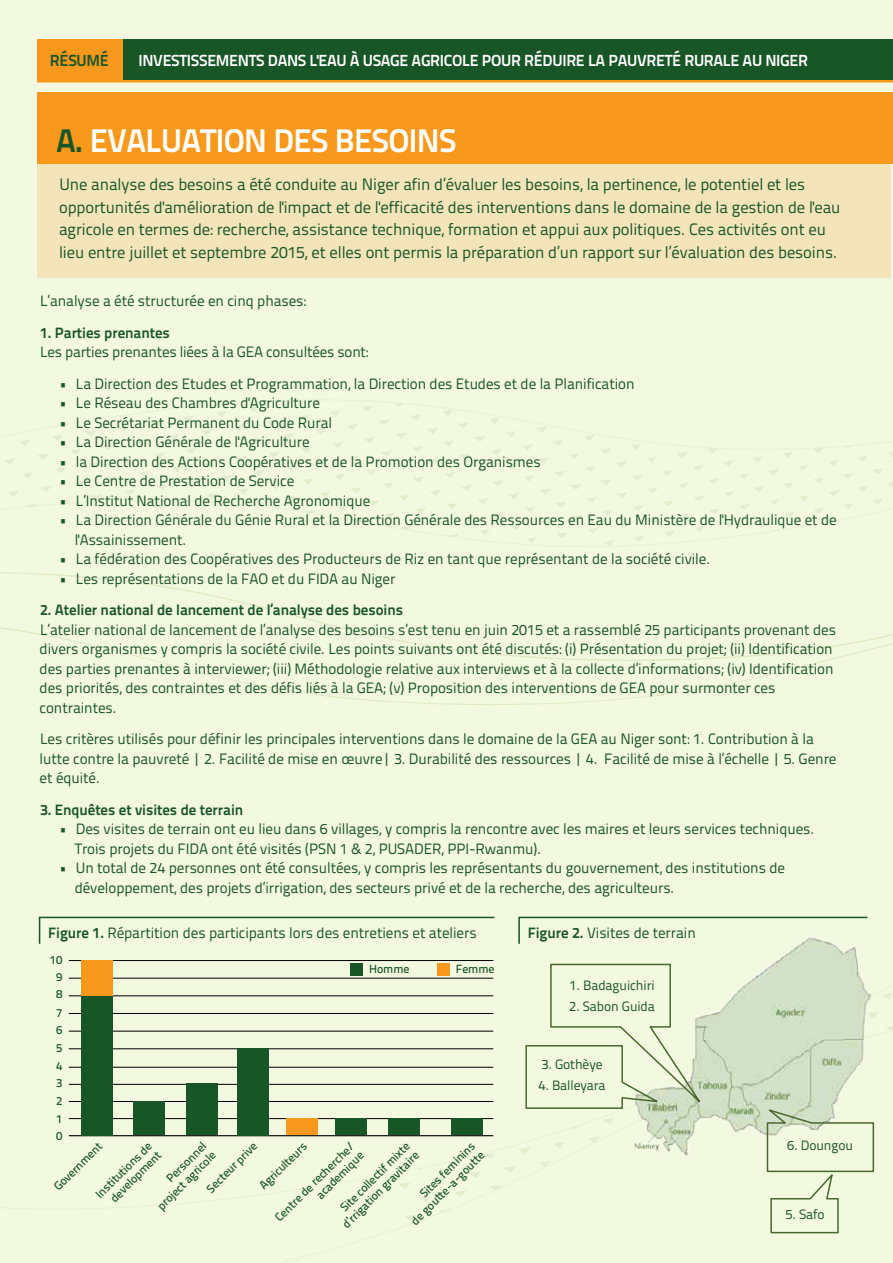
<style>
.page{position:relative;width:893px;height:1263px;background:#f3f8e0}
.page>*{position:absolute;margin:0;border:0;box-sizing:border-box;transform-origin:0 0}
.t1{font:700 32.7px "Titillium Text 22 L";letter-spacing:-.02em;color:#fff}
.t2{font:16.5px/22.5px "Titillium Text 22 L";letter-spacing:-.005em;color:#185527}
.t3{font:700 16.05px "Titillium Text 22 L";letter-spacing:-.02em;color:#fff}
.t4{font:700 16.05px "Titillium Text 22 L";color:#185527}
.t5{font:15px/19.5px "Titillium Text 22 L";letter-spacing:-.005em;color:#185527}
.t6{font:700 15px "Titillium Text 22 L";letter-spacing:-.005em;color:#185527}
.t7{font:13.5px "Titillium Text 22 L";letter-spacing:-.005em;color:#185527}
.t8{font:500 11.85px/13.2px "Titillium Text 22 L";letter-spacing:-.005em;color:#185527;text-align:right}
.s1{color:#185527}
.s2{font-weight:700}
</style>
<div class="page">
<svg style="left:4px;top:401px;width:889px;height:142px"></svg>
<svg style="left:25px;top:504px;width:12px;height:3px"></svg>
<svg style="left:58px;top:499px;width:12px;height:5px"></svg>
<svg style="left:174px;top:498px;width:11px;height:3px"></svg>
<svg style="left:315px;top:400px;width:6px;height:3px"></svg>
<svg style="left:256px;top:501px;width:11px;height:6px"></svg>
<svg style="left:305px;top:510px;width:11px;height:4px"></svg>
<svg style="left:394px;top:403px;width:9px;height:4px"></svg>
<svg style="left:353px;top:518px;width:11px;height:4px"></svg>
<svg style="left:442px;top:410px;width:12px;height:6px"></svg>
<svg style="left:400px;top:526px;width:12px;height:4px"></svg>
<svg style="left:448px;top:534px;width:11px;height:3px"></svg>
<svg style="left:603px;top:540px;width:11px;height:7px"></svg>
<svg style="left:707px;top:448px;width:10px;height:6px"></svg>
<svg style="left:740px;top:534px;width:10px;height:2px"></svg>
<svg style="left:770px;top:529px;width:10px;height:3px"></svg>
<svg style="left:799px;top:525px;width:11px;height:2px"></svg>
<svg style="left:813px;top:448px;width:10px;height:5px"></svg>
<svg style="left:845px;top:446px;width:5px;height:3px"></svg>
<svg style="left:68px;top:960px;width:825px;height:261px"></svg>
<svg style="left:450px;top:1159px;width:9px;height:6px"></svg>
<svg style="left:439px;top:1209px;width:12px;height:3px"></svg>
<svg style="left:489px;top:1185px;width:12px;height:5px"></svg>
<svg style="left:538px;top:1160px;width:13px;height:7px"></svg>
<svg style="left:588px;top:1136px;width:12px;height:7px"></svg>
<svg style="left:886px;top:1025px;width:7px;height:6px"></svg>
<svg style="left:0;top:572px;width:893px;height:133px"></svg>
<svg style="left:347px;top:699px;width:12px;height:1px"></svg>
<div style="left:37px;top:92px;width:856px;height:72px;background:#f8991d"></div>
<div style="left:37px;top:164px;width:854px;height:114px;background:#f3e5b9"></div>
<svg style="left:38px;top:916px;width:457px;height:28px"></svg>
<svg style="left:518px;top:916px;width:350px;height:28px"></svg>
<img style="left:634px;top:935px;width:237px;height:223px">
<svg style="left:525px;top:963px;width:187px;height:167px"></svg>
<svg style="left:763px;top:1106px;width:112px;height:128px"></svg>
<hr style="left:69px;top:1135px;width:424px;height:1px;background:#000">
<hr style="left:69px;top:1118px;width:424px;height:1px;background:#000">
<hr style="left:69px;top:1101px;width:424px;height:1px;background:#000">
<hr style="left:69px;top:1084px;width:424px;height:1px;background:#000">
<hr style="left:69px;top:1067px;width:424px;height:1px;background:#000">
<hr style="left:69px;top:1048px;width:424px;height:1px;background:#000">
<hr style="left:69px;top:1031px;width:424px;height:1px;background:#000">
<hr style="left:69px;top:1013px;width:424px;height:1px;background:#000">
<hr style="left:69px;top:995px;width:424px;height:1px;background:#000">
<hr style="left:69px;top:978px;width:424px;height:1px;background:#000">
<hr style="left:69px;top:960px;width:424px;height:1px;background:#000">
<div style="left:81px;top:996px;width:32px;height:139px;background:#185527"></div>
<div style="left:81px;top:960px;width:32px;height:36px;background:#f8991d"></div>
<div style="left:133px;top:1101px;width:32px;height:34px;background:#185527"></div>
<div style="left:186px;top:1083px;width:32px;height:52px;background:#185527"></div>
<div style="left:238px;top:1048px;width:31px;height:87px;background:#185527"></div>
<div style="left:286px;top:1118px;width:32px;height:17px;background:#f8991d"></div>
<div style="left:336px;top:1118px;width:31px;height:17px;background:#185527"></div>
<div style="left:388px;top:1118px;width:32px;height:17px;background:#185527"></div>
<div style="left:451px;top:1118px;width:32px;height:17px;background:#185527"></div>
<div style="left:350px;top:963px;width:12px;height:12px;background:#185527"></div>
<div style="left:437px;top:963px;width:12px;height:12px;background:#f8991d"></div>
<hr style="left:37px;top:79px;width:856px;height:3px;background:#f8991d">
<div style="left:37px;top:39px;width:86px;height:41px;background:#f8991d"></div>
<div style="left:123px;top:39px;width:770px;height:41px;background:#185527"></div>
<p class="t4" style="left:50px;top:48px;width:61px">RÉSUMÉ</p>
<p class="t3" style="left:138px;top:48px;width:671px">INVESTISSEMENTS DANS L'EAU À USAGE AGRICOLE POUR RÉDUIRE LA PAUVRETÉ RURALE AU NIGER</p>
<h1 class="t1" style="left:56px;top:116px;width:402px"><span class="s1">A.</span> EVALUATION DES BESOINS</h1>
<p class="t2" style="left:59px;top:172px;width:783px">Une analyse des besoins a été conduite au Niger afin d’évaluer les besoins, la pertinence, le potentiel et les opportunités d'amélioration de l'impact et de l'efficacité des interventions dans le domaine de la gestion de l'eau agricole en termes de: recherche, assistance technique, formation et appui aux politiques. Ces activités ont eu lieu entre juillet et septembre 2015, et elles ont permis la préparation d’un rapport sur l’évaluation des besoins.</p>
<p class="t5" style="left:40px;top:290px;width:268px">L’analyse a été structurée en cinq phases:</p>
<p class="t6" style="left:40px;top:321px;width:131px">1. Parties prenantes</p>
<p class="t5" style="left:40px;top:341px;width:330px">Les parties prenantes liées à la GEA consultées sont:</p>
<p class="t5" style="left:59px;top:373px;width:577px">• La Direction des Etudes et Programmation, la Direction des Etudes et de la Planification</p>
<p class="t5" style="left:59px;top:392px;width:262px">• Le Réseau des Chambres d'Agriculture</p>
<p class="t5" style="left:59px;top:412px;width:274px">• Le Secrétariat Permanent du Code Rural</p>
<p class="t5" style="left:59px;top:431px;width:252px">• La Direction Générale de l'Agriculture</p>
<p class="t5" style="left:59px;top:451px;width:483px">• la Direction des Actions Coopératives et de la Promotion des Organismes</p>
<p class="t5" style="left:59px;top:470px;width:236px">• Le Centre de Prestation de Service</p>
<p class="t5" style="left:59px;top:490px;width:312px">• L’Institut National de Recherche Agronomique</p>
<p class="t5" style="left:75px;top:509px;width:763px;text-indent:-15px">• La Direction Générale du Génie Rural et la Direction Générale des Ressources en Eau du Ministère de l'Hydraulique et de l'Assainissement.</p>
<p class="t5" style="left:59px;top:548px;width:652px">• La fédération des Coopératives des Producteurs de Riz en tant que représentant de la société civile.</p>
<p class="t5" style="left:59px;top:568px;width:338px">• Les représentations de la FAO et du FIDA au Niger</p>
<p class="t6" style="left:40px;top:598px;width:365px">2. Atelier national de lancement de l’analyse des besoins</p>
<p class="t5" style="left:40px;top:619px;width:798px">L’atelier national de lancement de l’analyse des besoins s’est tenu en juin 2015 et a rassemblé 25 participants provenant des divers organismes y compris la société civile. Les points suivants ont été discutés: (i) Présentation du projet; (ii) Identification des parties prenantes à interviewer; (iii) Méthodologie relative aux interviews et à la collecte d’informations; (iv) Identification des priorités, des contraintes et des défis liés à la GEA; (v) Proposition des interventions de GEA pour surmonter ces contraintes.</p>
<p class="t5" style="left:40px;top:728px;width:798px">Les critères utilisés pour définir les principales interventions dans le domaine de la GEA au Niger sont: 1. Contribution à la lutte contre la pauvreté | 2. Facilité de mise en œuvre| 3. Durabilité des ressources | 4. Facilité de mise à l’échelle | 5. Genre et équité.</p>
<p class="t6" style="left:40px;top:798px;width:205px">3. Enquêtes et visites de terrain</p>
<p class="t5" style="left:75px;top:818px;width:741px;text-indent:-15px">• Des visites de terrain ont eu lieu dans 6 villages, y compris la rencontre avec les maires et leurs services techniques.<br>Trois projets du FIDA ont été visités (PSN 1 &amp; 2, PUSADER, PPI-Rwanmu).</p>
<p class="t5" style="left:75px;top:857px;width:712px;text-indent:-15px">• Un total de 24 personnes ont été consultées, y compris les représentants du gouvernement, des institutions de développement, des projets d’irrigation, des secteurs privé et de la recherche, des agriculteurs.</p>
<p class="t5" style="left:48px;top:922px;width:430px"><span class="s2">Figure 1.</span> Répartition des participants lors des entretiens et ateliers</p>
<p class="t5" style="left:528px;top:922px;width:170px"><span class="s2">Figure 2.</span> Visites de terrain</p>
<p class="t7" style="left:570px;top:976px;width:86px">1. Badaguichiri</p>
<p class="t7" style="left:569px;top:997px;width:87px">2. Sabon Guida</p>
<p class="t8" style="left:50px;top:952px;width:14px">10</p>
<p class="t8" style="left:369px;top:961px;width:42px">Homme</p>
<p class="t8" style="left:456px;top:962px;width:40px">Femme</p>
<p class="t8" style="left:56px;top:970px;width:8px">9</p>
<p class="t8" style="left:56px;top:986px;width:8px">8</p>
<p class="t8" style="left:56px;top:1005px;width:8px">7</p>
<p class="t8" style="left:56px;top:1023px;width:8px">6</p>
<p class="t8" style="left:56px;top:1040px;width:8px">5</p>
<p class="t8" style="left:56px;top:1058px;width:8px">4</p>
<p class="t8" style="left:56px;top:1076px;width:8px">3</p>
<p class="t8" style="left:56px;top:1093px;width:8px">2</p>
<p class="t8" style="left:56px;top:1111px;width:8px">1</p>
<p class="t8" style="left:56px;top:1129px;width:8px">0</p>
<p class="t8" style="left:145px;top:1193px;width:79px;rotate:-45deg">Personnel project agricole</p>
<p class="t8" style="left:272px;top:1214px;width:108px;rotate:-45deg">Centre de recherche/ academique</p>
<p class="t8" style="left:399px;top:1208px;width:100px;rotate:-45deg">Sites feminins<br>de goutte-a-goutte</p>
<p class="t8" style="left:51px;top:1183px;width:64px;rotate:-45deg">Government</p>
<p class="t8" style="left:330px;top:1211px;width:104px;rotate:-45deg">Site collectif mixte d’rrigation gravitaire</p>
<p class="t8" style="left:92px;top:1191px;width:75px;rotate:-45deg">Institutions de development</p>
<p class="t8" style="left:203px;top:1185px;width:67px;rotate:-45deg">Secteur prive</p>
<p class="t8" style="left:256px;top:1182px;width:63px;rotate:-45deg">Agriculteurs</p>
<p class="t7" style="left:542px;top:1055px;width:63px">3. Gothèye</p>
<p class="t7" style="left:539px;top:1076px;width:69px">4. Balleyara</p>
<p class="t7" style="left:787px;top:1135px;width:67px">6. Doungou</p>
<p class="t7" style="left:785px;top:1204px;width:41px">5. Safo</p>
</div>
